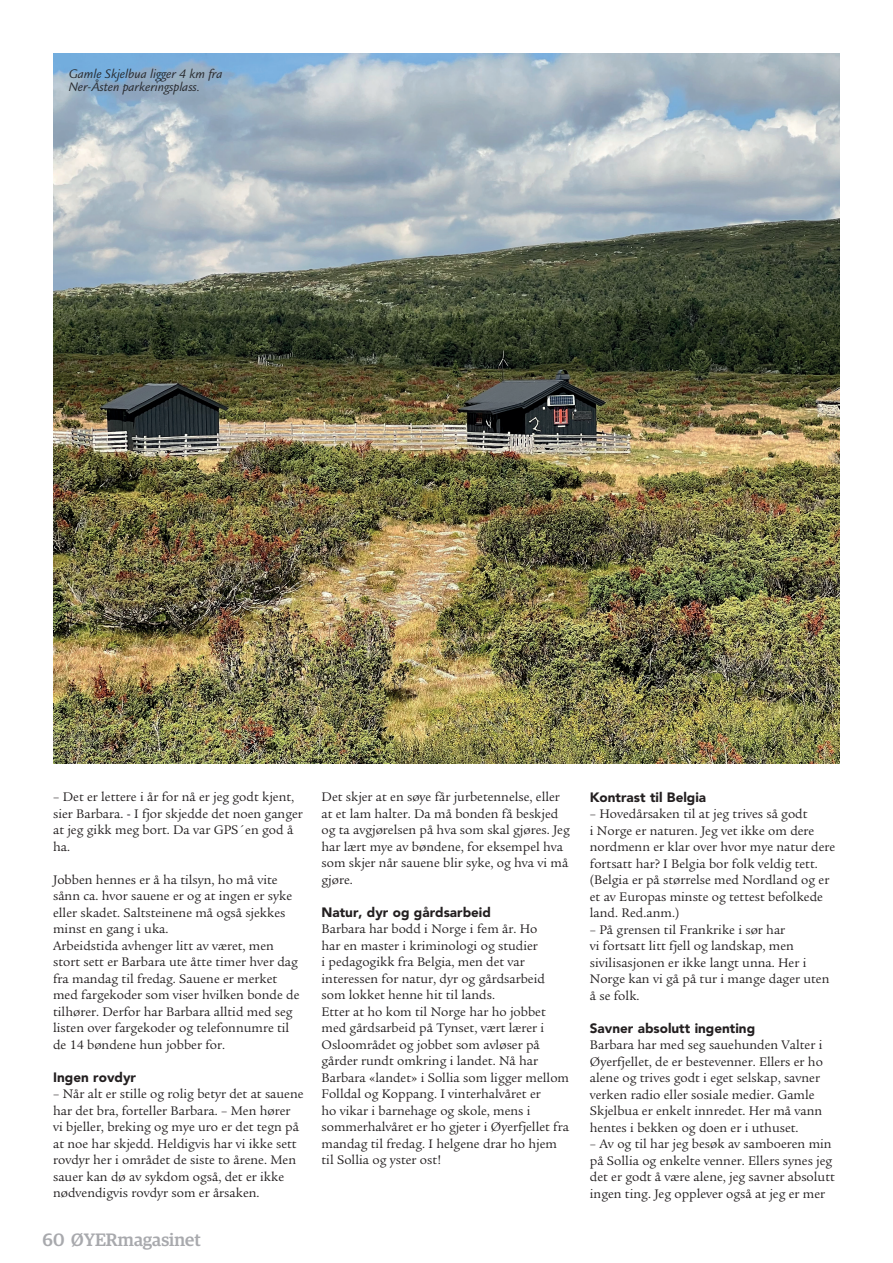
<style>
.page{position:relative;width:893px;height:1263px;background:#fff}
.page>*{position:absolute;margin:0;border:0;box-sizing:border-box;transform-origin:0 0}
.t1{font:500 18px "Guardian Egyp";color:#a8a9ad}
.t2{font:13.5px/16.5px "Legacy Serif Std";color:#231f20}
.t3{font:900 13.5px "Avenir LT Std";color:#231f20}
.t4{font:italic 13.5px/13.5px "Legacy Sans Std";color:#27292d}
</style>
<div class="page">
<img style="left:53px;top:53px;width:787px;height:710px">
<p class="t4" style="left:69px;top:67px;width:155px">Gamle Skjelbua ligger 4 km fra<br>Ner-Åsten parkeringsplass.</p>
<p class="t2" style="left:53px;top:789px;width:251px">– Det er lettere i år for nå er jeg godt kjent, sier Barbara. - I fjor skjedde det noen ganger at jeg gikk meg bort. Da var GPS´en god å ha.</p>
<p class="t2" style="left:53px;top:871px;width:241px">Jobben hennes er å ha tilsyn, ho må vite sånn ca. hvor sauene er og at ingen er syke eller skadet. Saltsteinene må også sjekkes minst en gang i uka.</p>
<p class="t2" style="left:53px;top:937px;width:248px">Arbeidstida avhenger litt av været, men stort sett er Barbara ute åtte timer hver dag fra mandag til fredag. Sauene er merket med fargekoder som viser hvilken bonde de tilhører. Derfor har Barbara alltid med seg listen over fargekoder og telefonnumre til de 14 bøndene hun jobber for.</p>
<p class="t3" style="left:53px;top:1069px;width:84px">Ingen rovdyr</p>
<p class="t2" style="left:53px;top:1086px;width:252px">– Når alt er stille og rolig betyr det at sauene har det bra, forteller Barbara. – Men hører vi bjeller, breking og mye uro er det tegn på at noe har skjedd. Heldigvis har vi ikke sett rovdyr her i området de siste to årene. Men sauer kan dø av sykdom også, det er ikke nødvendigvis rovdyr som er årsaken.</p>
<h1 class="t1" style="left:43px;top:1229px;width:160px">60 ØYERmagasinet</h1>
<p class="t2" style="left:321px;top:789px;width:250px">Det skjer at en søye får jurbetennelse, eller at et lam halter. Da må bonden få beskjed og ta avgjørelsen på hva som skal gjøres. Jeg har lært mye av bøndene, for eksempel hva som skjer når sauene blir syke, og hva vi må gjøre.</p>
<p class="t3" style="left:321px;top:904px;width:171px">Natur, dyr og gårdsarbeid</p>
<p class="t2" style="left:321px;top:921px;width:225px">Barbara har bodd i Norge i fem år. Ho har en master i kriminologi og studier<br>i pedagogikk fra Belgia, men det var interessen for natur, dyr og gårdsarbeid som lokket henne hit til lands.</p>
<p class="t2" style="left:321px;top:1003px;width:249px">Etter at ho kom til Norge har ho jobbet med gårdsarbeid på Tynset, vært lærer i Osloområdet og jobbet som avløser på gårder rundt omkring i landet. Nå har Barbara «landet» i Sollia som ligger mellom Folldal og Koppang. I vinterhalvåret er<br>ho vikar i barnehage og skole, mens i sommerhalvåret er ho gjeter i Øyerfjellet fra mandag til fredag. I helgene drar ho hjem til Sollia og yster ost!</p>
<p class="t3" style="left:590px;top:789px;width:118px">Kontrast til Belgia</p>
<p class="t2" style="left:590px;top:806px;width:247px">– Hovedårsaken til at jeg trives så godt<br>i Norge er naturen. Jeg vet ikke om dere nordmenn er klar over hvor mye natur dere fortsatt har? I Belgia bor folk veldig tett. (Belgia er på størrelse med Nordland og er et av Europas minste og tettest befolkede land. Red.anm.)</p>
<p class="t2" style="left:590px;top:921px;width:241px">– På grensen til Frankrike i sør har<br>vi fortsatt litt fjell og landskap, men sivilisasjonen er ikke langt unna. Her i<br>Norge kan vi gå på tur i mange dager uten å se folk.</p>
<p class="t3" style="left:590px;top:1020px;width:167px">Savner absolutt ingenting</p>
<p class="t2" style="left:590px;top:1037px;width:235px">Barbara har med seg sauehunden Valter i Øyerfjellet, de er bestevenner. Ellers er ho alene og trives godt i eget selskap, savner verken radio eller sosiale medier. Gamle Skjelbua er enkelt innredet. Her må vann hentes i bekken og doen er i uthuset.</p>
<p class="t2" style="left:590px;top:1136px;width:246px">– Av og til har jeg besøk av samboeren min på Sollia og enkelte venner. Ellers synes jeg det er godt å være alene, jeg savner absolutt ingen ting. Jeg opplever også at jeg er mer</p>
</div>
